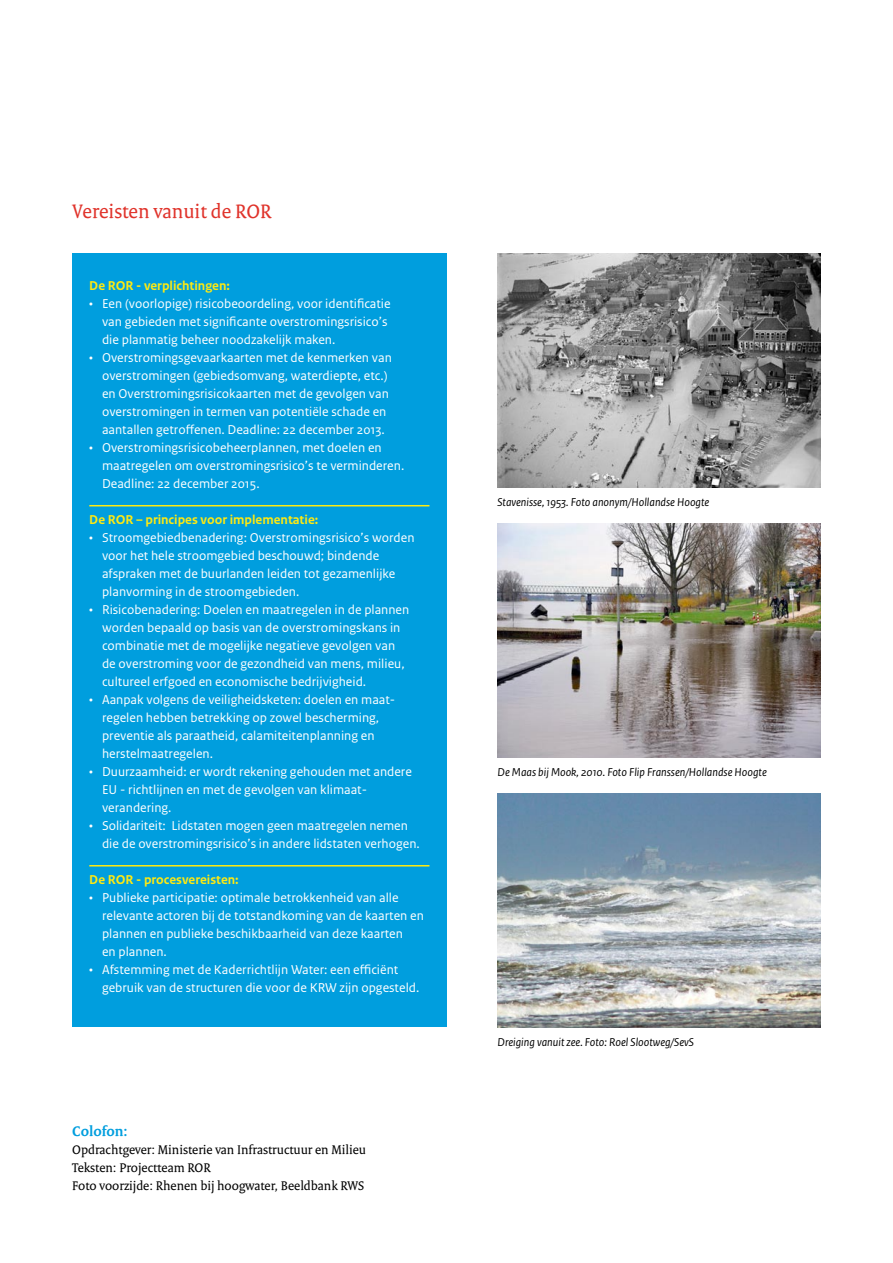
<style>
.page{position:relative;width:893px;height:1263px;background:#fff}
.page>*{position:absolute;margin:0;border:0;box-sizing:border-box;transform-origin:0 0}
.t1{font:21px "Rijksoverheid Serif";color:#e0332b}
.t2{font:700 15px "Rijksoverheid Serif";color:#009ede}
.t3{font:13.5px/18px "Rijksoverheid Sans Text";color:#fff}
.t4{font:13.5px/18px "Rijksoverheid Serif";color:#000}
.t5{font:700 13.5px "Rijksoverheid Sans Text";color:#ffea10}
.t6{font:italic 12px "Rijksoverheid Sans Text";color:#000}
</style>
<div class="page">
<div style="left:72px;top:254px;width:374px;height:773px;background:#009ede"></div>
<hr style="left:89px;top:505px;width:340px;height:1px;background:#ffea10">
<hr style="left:89px;top:865px;width:340px;height:1px;background:#ffea10">
<img style="left:497px;top:794px;width:324px;height:234px">
<img style="left:497px;top:254px;width:324px;height:234px">
<img style="left:497px;top:524px;width:324px;height:234px">
<h1 class="t1" style="left:72px;top:199px;width:201px">Vereisten vanuit de ROR</h1>
<p class="t5" style="left:89px;top:278px;width:142px">De ROR - verplichtingen:</p>
<p class="t3" style="left:102px;top:295px;width:290px;text-indent:-13px">• Een (voorlopige) risicobeoordeling, voor identificatie van gebieden met significante overstromingsrisico’s die planmatig beheer noodzakelijk maken.</p>
<p class="t3" style="left:102px;top:349px;width:291px;text-indent:-13px">• Overstromingsgevaarkaarten met de kenmerken van overstromingen (gebiedsomvang, waterdiepte, etc.) en Overstromingsrisicokaarten met de gevolgen van overstromingen in termen van potentiële schade en aantallen getroffenen. Deadline: 22 december 2013.</p>
<p class="t3" style="left:102px;top:439px;width:304px;text-indent:-13px">• Overstromingsrisicobeheerplannen, met doelen en maatregelen om overstromingsrisico’s te verminderen.<br>Deadline: 22 december 2015.</p>
<p class="t5" style="left:89px;top:512px;width:231px">De ROR – principes voor implementatie:</p>
<p class="t3" style="left:102px;top:529px;width:314px;text-indent:-13px">• Stroomgebiedbenadering: Overstromingsrisico’s worden voor het hele stroomgebied beschouwd; bindende afspraken met de buurlanden leiden tot gezamenlijke planvorming in de stroomgebieden.</p>
<p class="t3" style="left:102px;top:601px;width:309px;text-indent:-13px">• Risicobenadering: Doelen en maatregelen in de plannen worden bepaald op basis van de overstromingskans in combinatie met de mogelijke negatieve gevolgen van de overstroming voor de gezondheid van mens, milieu, cultureel erfgoed en economische bedrijvigheid.</p>
<p class="t3" style="left:102px;top:691px;width:295px;text-indent:-13px">• Aanpak volgens de veiligheidsketen: doelen en maat&shy;regelen hebben betrekking op zowel bescherming, preventie als paraatheid, calamiteitenplanning en herstelmaatregelen.</p>
<p class="t3" style="left:102px;top:763px;width:311px;text-indent:-13px">• Duurzaamheid: er wordt rekening gehouden met andere<br>EU - richtlijnen en met de gevolgen van klimaat&shy;verandering.</p>
<p class="t3" style="left:102px;top:817px;width:319px;text-indent:-13px">• Solidariteit: Lidstaten mogen geen maatregelen nemen die de overstromingsrisico’s in andere lidstaten verhogen.</p>
<p class="t5" style="left:89px;top:872px;width:151px">De ROR - procesvereisten:</p>
<p class="t3" style="left:102px;top:889px;width:323px;text-indent:-13px">• Publieke participatie: optimale betrokkenheid van alle relevante actoren bij de totstandkoming van de kaarten en plannen en publieke beschikbaarheid van deze kaarten<br>en plannen.</p>
<p class="t3" style="left:102px;top:961px;width:319px;text-indent:-13px">• Afstemming met de Kaderrichtlijn Water: een efficiënt gebruik van de structuren die voor de KRW zijn opgesteld.</p>
<p class="t2" style="left:72px;top:1122px;width:57px">Colofon:</p>
<p class="t4" style="left:72px;top:1140px;width:295px">Opdrachtgever: Ministerie van Infrastructuur en Milieu<br>Teksten: Projectteam ROR<br>Foto voorzijde: Rhenen bij hoogwater, Beeldbank RWS</p>
<p class="t6" style="left:497px;top:495px;width:213px">Stavenisse, 1953. Foto anonym/Hollandse Hoogte</p>
<p class="t6" style="left:497px;top:765px;width:271px">De Maas bij Mook, 2010. Foto Flip Franssen/Hollandse Hoogte</p>
<p class="t6" style="left:497px;top:1035px;width:198px">Dreiging vanuit zee. Foto: Roel Slootweg/SevS</p>
</div>
